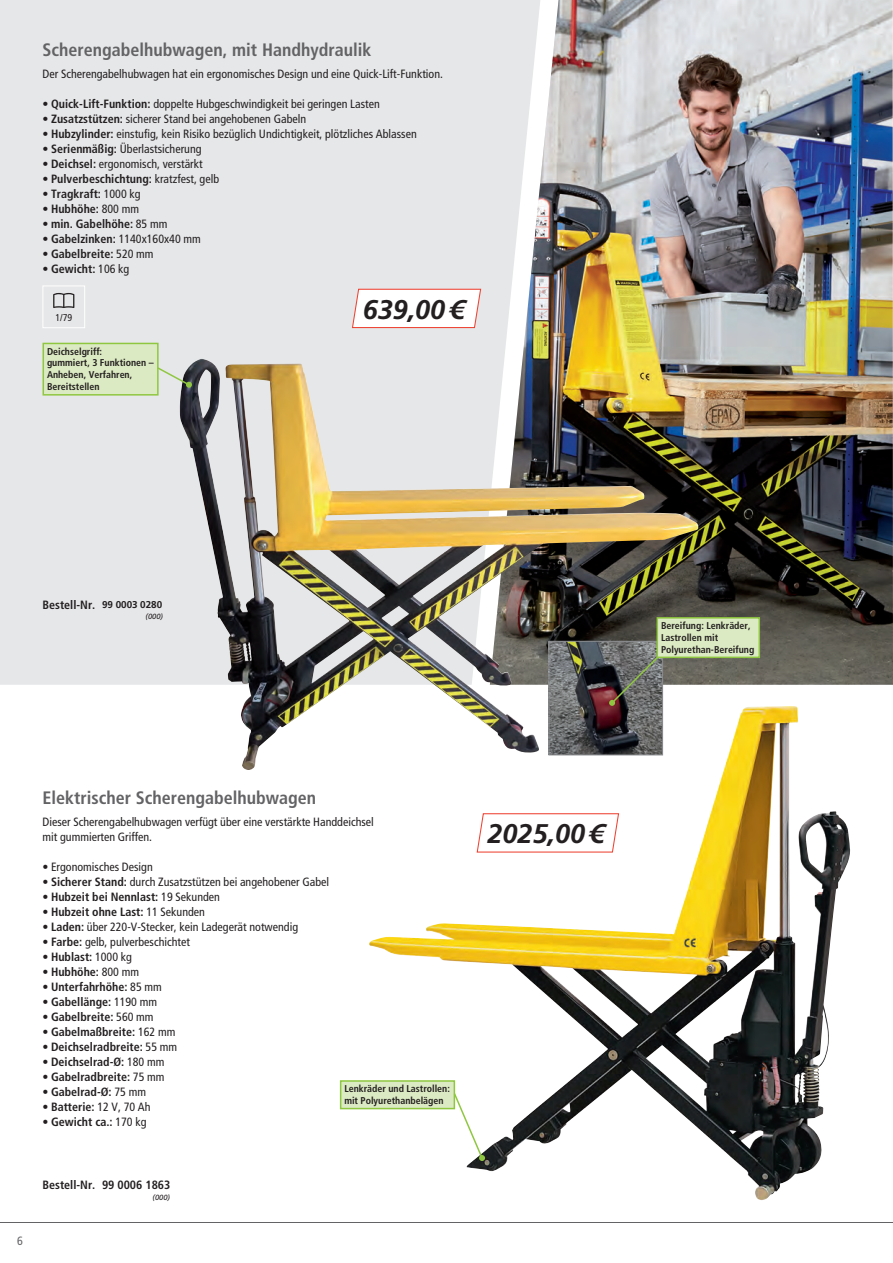
<style>
.page{position:relative;width:893px;height:1263px;background:#fff}
.page>*{position:absolute;margin:0;border:0;box-sizing:border-box;transform-origin:0 0}
.t1{font:italic 700 27px "Frutiger LT Pro";color:#231f20}
.t2{font:700 condensed 18px "Frutiger LT Pro";color:#636366}
.t3{font:condensed 12px/15px "Frutiger LT Pro";color:#231f20}
.t4{font:700 condensed 12px "Frutiger LT Pro";color:#231f20}
.t5{font:condensed 12px "Frutiger LT Pro";color:#636366}
.t6{font:700 condensed 9.9px/11.9px "Frutiger LT Pro";color:#231f20}
.t7{font:condensed 9.9px "Frutiger LT Pro";color:#231f20}
.t8{font:italic 7.5px "Frutiger LT Pro";color:#231f20}
.s1{font-weight:700}
.s2{font-weight:400}
.s3{font-stretch:normal;font-size:9.9px}
</style>
<div class="page">
<img style="left:590px;top:0;width:303px;height:685px">
<svg style="left:0;top:0;width:590px;height:685px;fill:#e6e7e9"></svg>
<svg style="left:304px;top:7px;width:225px;height:352px"></svg>
<img style="left:179px;top:359px;width:360px;height:411px">
<img style="left:369px;top:707px;width:481px;height:493px">
<div style="left:341px;top:1081px;width:113px;height:27px;background:#dbeac2"></div>
<div style="left:340px;top:1080px;width:115px;height:29px;border:2px solid #8fc740"></div>
<svg style="left:452px;top:1105px;width:33px;height:56px"></svg>
<svg style="left:433px;top:560px;width:229px;height:545px"></svg>
<div style="left:43px;top:343px;width:115px;height:52px;background:#dbeac2"></div>
<div style="left:43px;top:343px;width:116px;height:53px;border:2px solid #8fc740"></div>
<svg style="left:156px;top:366px;width:36px;height:22px"></svg>
<div style="left:657px;top:618px;width:102px;height:39px;background:#dbeac2"></div>
<div style="left:657px;top:617px;width:103px;height:41px;border:2px solid #8fc740"></div>
<svg style="left:609px;top:655px;width:51px;height:51px"></svg>
<div style="left:43px;top:286px;width:42px;height:42px;background:#e6e7e9;border:1px solid #fff"></div>
<svg style="left:53px;top:293px;width:21px;height:15px"></svg>
<hr style="left:0;top:1222px;width:893px;height:1px;background:#636366">
<h2 class="t2" style="left:43px;top:39px;width:330px">Scherengabelhubwagen, mit Handhydraulik</h2>
<p class="t3" style="left:43px;top:66px;width:402px">Der Scherengabelhubwagen hat ein ergonomisches Design und eine Quick-Lift-Funktion.</p>
<p class="t3" style="left:43px;top:96px;width:339px"><span class="s1">• Quick-Lift-Funktion:</span> doppelte Hubgeschwindigkeit bei geringen Lasten</p>
<p class="t3" style="left:43px;top:111px;width:265px"><span class="s1">• Zusatzstützen:</span> sicherer Stand bei angehobenen Gabeln</p>
<p class="t3" style="left:43px;top:126px;width:376px"><span class="s1">• Hubzylinder:</span> einstufig, kein Risiko bezüglich Undichtigkeit, plötzliches Ablassen</p>
<p class="t3" style="left:43px;top:141px;width:161px"><span class="s1">• Serienmäßig:</span> Überlastsicherung</p>
<p class="t3" style="left:43px;top:156px;width:162px"><span class="s1">• Deichsel:</span> ergonomisch, verstärkt</p>
<p class="t4" style="left:43px;top:171px;width:178px">• Pulverbeschichtung: <span class="s2">kratzfest, gelb</span></p>
<p class="t4" style="left:43px;top:186px;width:100px"><span class="s2">•</span> Tragkraft: <span class="s2">1000 kg</span></p>
<p class="t4" style="left:43px;top:201px;width:98px"><span class="s2">•</span> Hubhöhe: <span class="s2">800 mm</span></p>
<p class="t4" style="left:43px;top:216px;width:126px"><span class="s2">•</span> min. Gabelhöhe: <span class="s2">85 mm</span></p>
<p class="t3" style="left:43px;top:231px;width:160px">• <span class="s1">Gabelzinken:</span> 1140x160x40 mm</p>
<p class="t4" style="left:43px;top:246px;width:113px"><span class="s2">•</span> Gabelbreite: <span class="s2">520 mm</span></p>
<p class="t4" style="left:43px;top:261px;width:88px"><span class="s2">•</span> Gewicht: <span class="s2">106 kg</span></p>
<p class="t7" style="left:55px;top:312px;width:18px">1/79</p>
<p class="t6" style="left:47px;top:345px;width:108px">Deichselgriff:<br>gummiert, 3 Funktionen –<br>Anheben, Verfahren,<br>Bereitstellen</p>
<h1 class="t1" style="left:363px;top:293px;width:103px">639,00€</h1>
<p class="t4" style="left:43px;top:597px;width:121px">Bestell-Nr. <span class="s3">99 0003 0280</span></p>
<p class="t8" style="left:146px;top:612px;width:19px">(000)</p>
<p class="t5" style="left:17px;top:1234px;width:7px">6</p>
<h2 class="t2" style="left:43px;top:787px;width:275px">Elektrischer Scherengabelhubwagen</h2>
<p class="t3" style="left:43px;top:814px;width:333px">Dieser Scherengabelhubwagen verfügt über eine verstärkte Handdeichsel mit gummierten Griffen.</p>
<p class="t3" style="left:43px;top:859px;width:112px">• Ergonomisches Design</p>
<p class="t3" style="left:43px;top:874px;width:288px">• <span class="s1">Sicherer Stand:</span> durch Zusatzstützen bei angehobener Gabel</p>
<p class="t4" style="left:43px;top:889px;width:179px"><span class="s2">•</span> Hubzeit bei Nennlast: <span class="s2">19 Sekunden</span></p>
<p class="t4" style="left:43px;top:904px;width:164px"><span class="s2">•</span> Hubzeit ohne Last: <span class="s2">11 Sekunden</span></p>
<p class="t3" style="left:43px;top:919px;width:257px">• <span class="s1">Laden:</span> über 220-V-Stecker, kein Ladegerät notwendig</p>
<p class="t3" style="left:43px;top:934px;width:149px">• <span class="s1">Farbe:</span> gelb, pulverbeschichtet</p>
<p class="t4" style="left:43px;top:949px;width:91px"><span class="s2">•</span> Hublast: <span class="s2">1000 kg</span></p>
<p class="t4" style="left:43px;top:964px;width:98px"><span class="s2">•</span> Hubhöhe: <span class="s2">800 mm</span></p>
<p class="t4" style="left:43px;top:979px;width:121px"><span class="s2">•</span> Unterfahrhöhe: <span class="s2">85 mm</span></p>
<p class="t4" style="left:43px;top:994px;width:116px"><span class="s2">•</span> Gabellänge: <span class="s2">1190 mm</span></p>
<p class="t4" style="left:43px;top:1009px;width:113px"><span class="s2">•</span> Gabelbreite: <span class="s2">560 mm</span></p>
<p class="t4" style="left:43px;top:1024px;width:134px"><span class="s2">•</span> Gabelmaßbreite: <span class="s2">162 mm</span></p>
<p class="t4" style="left:43px;top:1039px;width:136px"><span class="s2">•</span> Deichselradbreite: <span class="s2">55 mm</span></p>
<p class="t4" style="left:43px;top:1054px;width:123px"><span class="s2">•</span> Deichselrad-Ø: <span class="s2">180 mm</span></p>
<p class="t4" style="left:43px;top:1069px;width:123px"><span class="s2">•</span> Gabelradbreite: <span class="s2">75 mm</span></p>
<p class="t4" style="left:43px;top:1084px;width:105px"><span class="s2">•</span> Gabelrad-Ø: <span class="s2">75 mm</span></p>
<p class="t3" style="left:43px;top:1099px;width:110px">• <span class="s1">Batterie:</span> 12 V, 70 Ah</p>
<p class="t4" style="left:43px;top:1114px;width:106px"><span class="s2">•</span> Gewicht ca.: <span class="s2">170 kg</span></p>
<p class="t6" style="left:344px;top:1083px;width:107px">Lenkräder und Lastrollen: mit Polyurethanbelägen</p>
<p class="t4" style="left:43px;top:1178px;width:129px">Bestell-Nr. 99 0006 1863</p>
<p class="t8" style="left:153px;top:1193px;width:19px">(000)</p>
<h1 class="t1" style="left:487px;top:818px;width:118px">2025,00 €</h1>
<p class="t6" style="left:661px;top:620px;width:95px">Bereifung: Lenkräder,<br>Lastrollen mit<br>Polyurethan-Bereifung</p>
</div>
